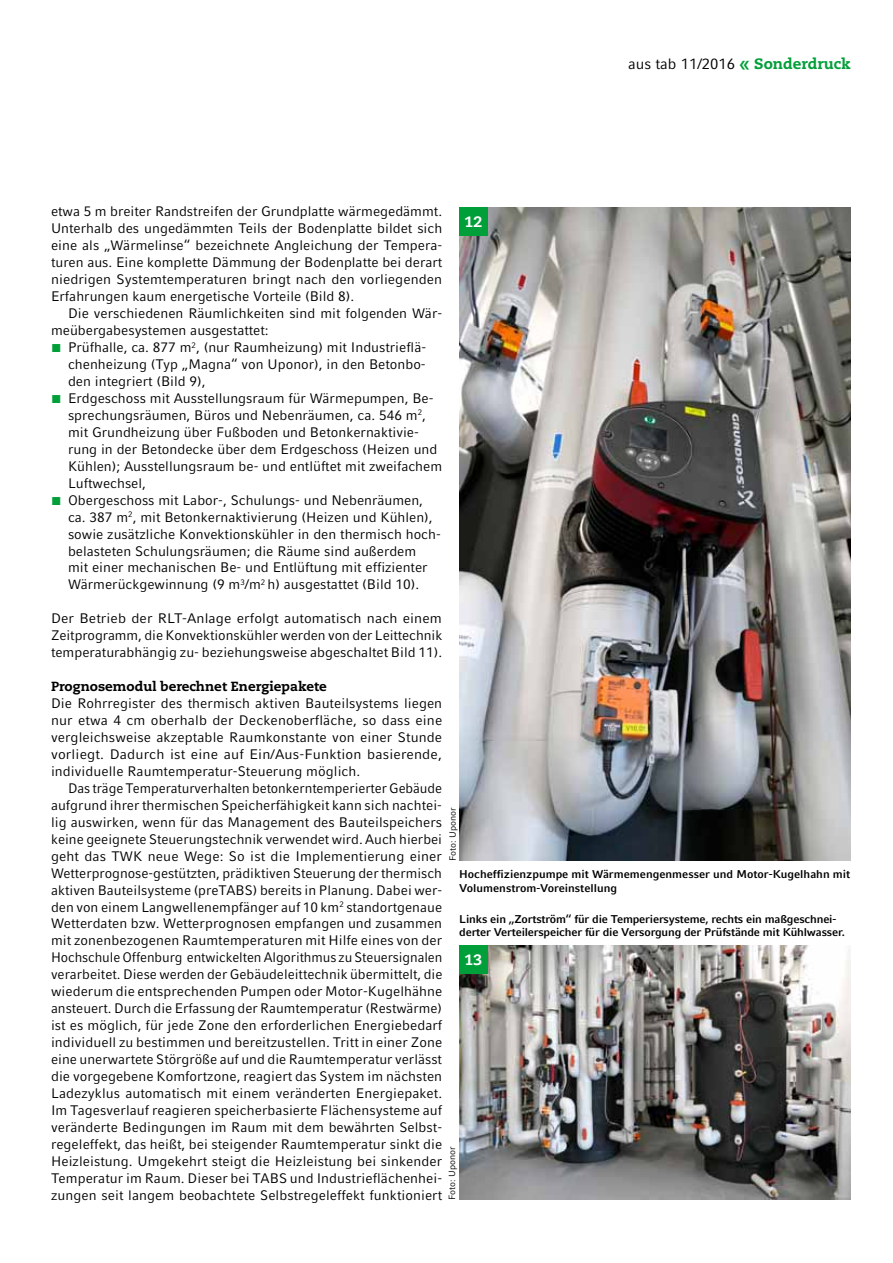
<style>
.page{position:relative;width:893px;height:1263px;background:#fff}
.page>*{position:absolute;margin:0;border:0;box-sizing:border-box;transform-origin:0 0}
.t1{font:15px "Compatil Fact LT Pro";color:#000}
.t2{font:800 15px "Caecilia LT Std";color:#fff}
.t3{font:13.8px/17px "Compatil Fact LT Pro";color:#000;text-align:justify}
.t4{font:800 13.2px "Caecilia LT Std";color:#000}
.t5{font:700 11.25px/13.5px "Compatil Fact LT Pro";letter-spacing:-.015em;color:#000}
.t6{font:9px "Compatil Fact LT Pro";color:#000}
.s1{font-weight:700;font-size:21px;color:#009f39}
.s2{font-family:"Caecilia LT Std";font-weight:800;color:#009f39}
.s3{font-family:"Arial";font-size:17.25px;color:#009f39}
</style>
<div class="page">
<img style="left:459px;top:207px;width:391px;height:654px">
<img style="left:459px;top:945px;width:391px;height:255px">
<div style="left:459px;top:207px;width:28px;height:28px;background:#009f39"></div>
<div style="left:459px;top:945px;width:28px;height:28px;background:#009f39"></div>
<p class="t1" style="left:628px;top:55px;width:224px">aus tab 11/2016 <span class="s1">«</span> <span class="s2">Sonderdruck</span></p>
<p class="t3" style="left:51px;top:203px;width:393px">etwa 5 m breiter Randstreifen der Grundplatte wärmegedämmt.<br>Unterhalb des ungedämmten Teils der Bodenplatte bildet sich eine als „Wärmelinse“ bezeichnete Angleichung der Tempera&shy;turen aus. Eine komplette Dämmung der Bodenplatte bei derart niedrigen Systemtemperaturen bringt nach den vorliegenden Erfahrungen kaum energetische Vorteile (Bild 8).</p>
<p class="t3" style="left:51px;top:305px;width:393px;text-indent:17px">Die verschiedenen Räumlichkeiten sind mit folgenden Wär&shy;meübergabesystemen ausgestattet:</p>
<p class="t3" style="left:68px;top:339px;width:360px;text-indent:-17px"><span class="s3">■</span> Prüfhalle, ca. 877 m<sup>2</sup>, (nur Raumheizung) mit Industrieflä&shy;chenheizung (Typ „Magna“ von Uponor), in den Betonbo&shy;den integriert (Bild 9),</p>
<p class="t3" style="left:68px;top:390px;width:376px;text-align:left;text-indent:-17px"><span class="s3">■</span> Erdgeschoss mit Ausstellungsraum für Wärmepumpen, Be&shy;sprechungsräumen, Büros und Nebenräumen, ca. 546 m<sup>2</sup>, mit Grundheizung über Fußboden und Betonkernaktivie&shy;rung in der Betondecke über dem Erdgeschoss (Heizen und Kühlen); Ausstellungsraum be- und entlüftet mit zweifachem Luftwechsel,</p>
<p class="t3" style="left:68px;top:491px;width:374px;text-align:left;text-indent:-17px"><span class="s3">■</span> Obergeschoss mit Labor-, Schulungs- und Nebenräumen, ca. 387 m<sup>2</sup>, mit Betonkernaktivierung (Heizen und Kühlen), sowie zusätzliche Konvektionskühler in den thermisch hoch&shy;belasteten Schulungsräumen; die Räume sind außerdem<br>mit einer mechanischen Be- und Entlüftung mit effizienter Wärmerückgewinnung (9 m<sup>3</sup>/m<sup>2</sup> h) ausgestattet (Bild 10).</p>
<p class="t3" style="left:51px;top:610px;width:393px">Der Betrieb der RLT-Anlage erfolgt automatisch nach einem Zeitprogramm, die Konvektionskühler werden von der Leittechnik temperaturabhängig zu- beziehungsweise abgeschaltet Bild 11).</p>
<p class="t4" style="left:51px;top:678px;width:277px">Prognosemodul berechnet Energiepakete</p>
<p class="t3" style="left:51px;top:695px;width:393px">Die Rohrregister des thermisch aktiven Bauteilsystems liegen nur etwa 4 cm oberhalb der Deckenoberfläche, so dass eine vergleichsweise akzeptable Raumkonstante von einer Stunde vorliegt. Dadurch ist eine auf Ein/Aus-Funktion basierende, individuelle Raumtemperatur-Steuerung möglich.</p>
<p class="t3" style="left:51px;top:780px;width:393px;text-indent:17px">Das träge Temperaturverhalten betonkerntemperierter Gebäude aufgrund ihrer thermischen Speicherfähigkeit kann sich nachtei&shy;lig auswirken, wenn für das Management des Bauteilspeichers keine geeignete Steuerungstechnik verwendet wird. Auch hierbei geht das TWK neue Wege: So ist die Implementierung einer Wetterprognose-gestützten, prädiktiven Steuerung der thermisch aktiven Bauteilsysteme (preTABS) bereits in Planung. Dabei wer&shy;den von einem Langwellenempfänger auf 10 km<sup>2</sup> standortgenaue Wetterdaten bzw. Wetterprognosen empfangen und zusammen mit zonenbezogenen Raumtemperaturen mit Hilfe eines von der Hochschule Offenburg entwickelten Algorithmus zu Steuersignalen verarbeitet. Diese werden der Gebäudeleittechnik übermittelt, die wiederum die entsprechenden Pumpen oder Motor-Kugelhähne ansteuert. Durch die Erfassung der Raumtemperatur (Restwärme) ist es möglich, für jede Zone den erforderlichen Energiebedarf individuell zu bestimmen und bereitzustellen. Tritt in einer Zone eine unerwartete Störgröße auf und die Raumtemperatur verlässt die vorgegebene Komfortzone, reagiert das System im nächsten Ladezyklus automatisch mit einem veränderten Energiepaket.<br>Im Tagesverlauf reagieren speicherbasierte Flächensysteme auf veränderte Bedingungen im Raum mit dem bewährten Selbst&shy;regeleffekt, das heißt, bei steigender Raumtemperatur sinkt die Heizleistung. Umgekehrt steigt die Heizleistung bei sinkender Temperatur im Raum. Dieser bei TABS und Industrieflächenhei&shy;zungen seit langem beobachtete Selbstregeleffekt funktioniert</p>
<p class="t2" style="left:464px;top:212px;width:19px">12</p>
<p class="t6" style="left:447px;top:861px;width:55px;rotate:-90deg">Foto: Uponor</p>
<p class="t5" style="left:459px;top:867px;width:393px">Hocheffizienzpumpe mit Wärmemengenmesser und Motor-Kugelhahn mit<br>Volumenstrom-Voreinstellung</p>
<p class="t5" style="left:459px;top:912px;width:387px">Links ein „Zortström“ für die Temperiersysteme, rechts ein maßgeschnei&shy;derter Verteilerspeicher für die Versorgung der Prüfstände mit Kühlwasser.</p>
<p class="t2" style="left:464px;top:951px;width:19px">13</p>
<p class="t6" style="left:447px;top:1200px;width:55px;rotate:-90deg">Foto: Uponor</p>
</div>
